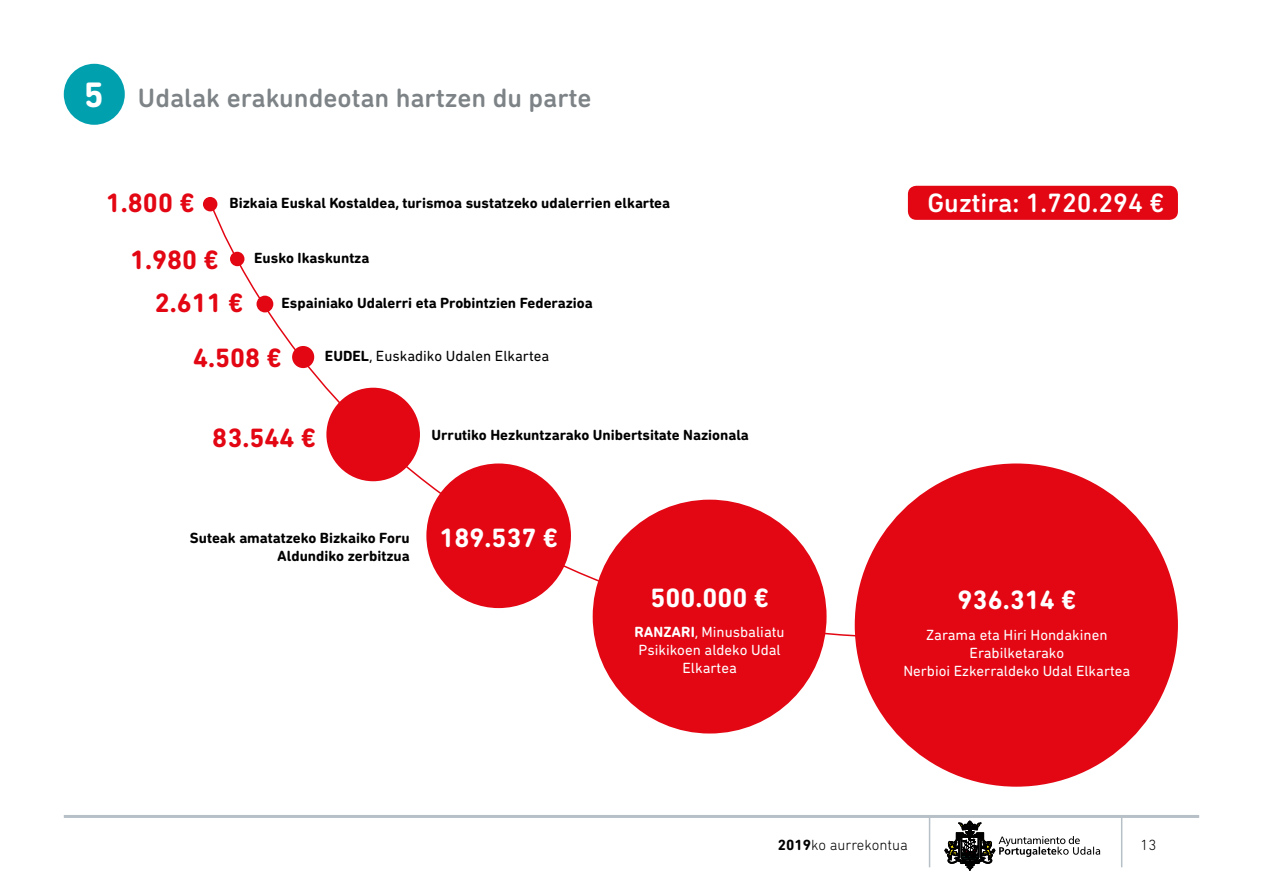
<style>
.page{position:relative;width:1263px;height:893px;background:#fff}
.page>*{position:absolute;margin:0;border:0;box-sizing:border-box;transform-origin:0 0}
.t1{font:500 27px "DIN Next Rounded LT Pro";color:#7d8386}
.t2{font:700 27px/54.8px "DIN Next Rounded LT Pro";color:#e30613}
.t3{font:700 27px "DIN Next Rounded LT Pro";color:#fff}
.t4{font:500 27px "DIN Next Rounded LT Pro";color:#fff}
.t5{font:700 15px/18px "DIN Next Rounded LT Pro";color:#000;text-align:right}
.t6{font:15px/18px "DIN Next Rounded LT Pro";color:#fff;text-align:center}
.t7{font:15px "DIN Next Rounded LT Pro";color:#000}
.t8{font:300 15px "DIN Next Rounded LT Pro";color:#000}
.s1{font-weight:700;font-size:36px;color:#fff}
.s2{font-weight:700}
</style>
<div class="page">
<hr style="left:64px;top:815px;width:1135px;height:3px;background:#b6c0c6">
<hr style="left:929px;top:816px;width:1px;height:51px;background:#b6c0c6">
<hr style="left:1121px;top:816px;width:1px;height:51px;background:#b6c0c6">
<svg style="left:945px;top:821px;width:155px;height:49px"></svg>
<svg style="left:210px;top:203px;width:769px;height:491px"></svg>
<div style="left:326px;top:388px;width:94px;height:93px;background:#e30613;border-radius:50%"></div>
<div style="left:292px;top:346px;width:22px;height:22px;background:#e30613;border-radius:50%"></div>
<div style="left:257px;top:296px;width:16px;height:16px;background:#e30613;border-radius:50%"></div>
<div style="left:203px;top:197px;width:14px;height:14px;background:#e30613;border-radius:50%"></div>
<div style="left:230px;top:252px;width:14px;height:14px;background:#e30613;border-radius:50%"></div>
<div style="left:426px;top:463px;width:145px;height:145px;background:#e30613;border-radius:50%"></div>
<div style="left:593px;top:500px;width:233px;height:233px;background:#e30613;border-radius:50%"></div>
<div style="left:64px;top:64px;width:61px;height:61px;background:#00a0af;border-radius:50%"></div>
<div style="left:855px;top:463px;width:323px;height:324px;background:#e30613;border-radius:50%"></div>
<div style="left:908px;top:186px;width:270px;height:34px;background:#e30613;border-radius:9px"></div>
<h1 class="t1" style="left:84px;top:82px;width:509px"><span class="s1">5</span> Udalak erakundeotan hartzen du parte</h1>
<h1 class="t2" style="left:106px;top:176px;width:90px">1.800 €</h1>
<p class="t5" style="left:230px;top:194px;width:442px">Bizkaia Euskal Kostaldea, turismoa sustatzeko udalerrien elkartea</p>
<h1 class="t2" style="left:130px;top:232px;width:90px">1.980 €</h1>
<p class="t5" style="left:254px;top:249px;width:117px">Eusko Ikaskuntza</p>
<p class="t5" style="left:281px;top:294px;width:313px">Espainiako Udalerri eta Probintzien Federazioa</p>
<h1 class="t2" style="left:193px;top:276px;width:90px;text-indent:-38px">2.611 €<br>4.508 €</h1>
<p class="t7" style="left:325px;top:348px;width:226px"><span class="s2">EUDEL</span>, Euskadiko Udalen Elkartea</p>
<h1 class="t2" style="left:212px;top:410px;width:105px">83.544 €</h1>
<p class="t5" style="left:431px;top:426px;width:319px">Urrutiko Hezkuntzarako Unibertsitate Nazionala</p>
<p class="t5" style="left:190px;top:529px;width:221px">Suteak amatatzeko Bizkaiko Foru<br>Aldundiko zerbitzua</p>
<h1 class="t3" style="left:439px;top:522px;width:120px">189.537 €</h1>
<h1 class="t3" style="left:650px;top:581px;width:120px">500.000 €</h1>
<p class="t6" style="left:635px;top:623px;width:152px"><span class="s2">RANZARI</span>, Minusbaliatu<br>Psikikoen aldeko Udal<br>Elkartea</p>
<h1 class="t4" style="left:927px;top:188px;width:238px">Guztira: 1.720.294 €</h1>
<h1 class="t3" style="left:958px;top:584px;width:120px">936.314 €</h1>
<p class="t6" style="left:903px;top:626px;width:228px">Zarama eta Hiri Hondakinen<br>Erabilketarako<br>Nerbioi Ezkerraldeko Udal Elkartea</p>
<p class="t8" style="left:778px;top:837px;width:132px"><span class="s2">2019</span>ko aurrekontua</p>
<p class="t8" style="left:1140px;top:837px;width:17px">13</p>
</div>
